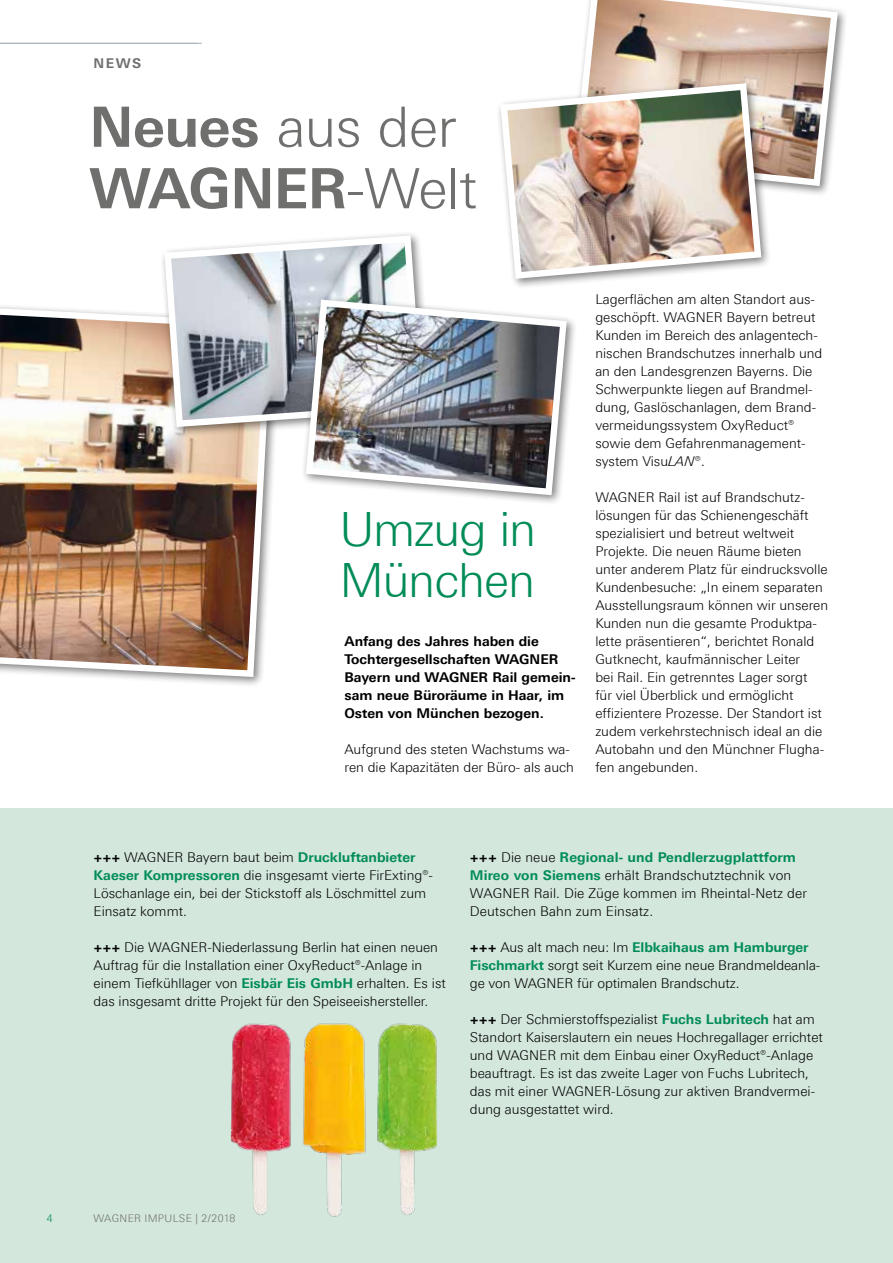
<style>
.page{position:relative;width:893px;height:1263px;background:#fff}
.page>*{position:absolute;margin:0;border:0;box-sizing:border-box;transform-origin:0 0}
.t1{font:700 55.5px/61.5px "LT Univers Basic";letter-spacing:-.015em;color:#6f6f6e}
.t2{font:300 47.25px/51.9px "LT Univers Basic";letter-spacing:-.03em;color:#008c57}
.t3{font:300 13.5px/18px "LT Univers Basic";color:#000}
.t4{font:700 13.5px/18px "LT Univers Basic";color:#000}
.t5{font:700 13.5px "LT Univers Basic";color:#6f6f6e}
.t6{font:300 10.5px "LT Univers Basic";letter-spacing:.03em;color:#6f6f6e}
.t7{font:300 10.5px "LT Univers Basic";color:#008c57}
.s1{font-weight:300}
.s2{font-style:italic}
.s3{font-weight:700}
.s4{font-weight:700;color:#008c57}
</style>
<div class="page">
<hr style="left:0;top:43px;width:202px;height:1px;background:#abb4ba">
<div style="left:0;top:302px;width:283px;height:386px;background:#000;opacity:.5"></div>
<svg style="left:0;top:308px;width:272px;height:369px"></svg>
<img style="left:0;top:315px;width:265px;height:355px">
<div style="left:0;top:809px;width:893px;height:454px;background:#d3e7dc"></div>
<div style="left:160px;top:231px;width:273px;height:207px;background:#000;opacity:.5"></div>
<svg style="left:164px;top:235px;width:259px;height:192px"></svg>
<img style="left:171px;top:242px;width:245px;height:178px">
<img style="left:230px;top:1023px;width:207px;height:194px">
<div style="left:301px;top:295px;width:277px;height:211px;background:#000;opacity:.5"></div>
<svg style="left:306px;top:300px;width:261px;height:195px"></svg>
<img style="left:313px;top:306px;width:247px;height:182px">
<div style="left:570px;top:0;width:279px;height:197px;background:#000;opacity:.5"></div>
<svg style="left:574px;top:0;width:264px;height:186px"></svg>
<img style="left:581px;top:0;width:250px;height:179px">
<div style="left:496px;top:78px;width:276px;height:212px;background:#000;opacity:.5"></div>
<svg style="left:500px;top:83px;width:261px;height:196px"></svg>
<img style="left:507px;top:90px;width:247px;height:182px">
<p class="t5" style="left:94px;top:55px;width:49px">NEWS</p>
<h1 class="t1" style="left:89px;top:96px;width:389px">Neues <span class="s1">aus der<br></span>WAGNER<span class="s1">-Welt</span></h1>
<h2 class="t2" style="left:339px;top:502px;width:198px">Umzug in<br>München</h2>
<p class="t4" style="left:344px;top:632px;width:233px">Anfang des Jahres haben die<br>Tochtergesellschaften WAGNER<br>Bayern und WAGNER Rail gemein&shy;sam neue Büroräume in Haar, im<br>Osten von München bezogen.</p>
<p class="t3" style="left:344px;top:740px;width:231px">Aufgrund des steten Wachstums wa&shy;ren die Kapazitäten der Büro- als auch</p>
<p class="t3" style="left:595px;top:290px;width:229px">Lagerflächen am alten Standort aus&shy;geschöpft. WAGNER Bayern betreut Kunden im Bereich des anlagentech&shy;nischen Brandschutzes innerhalb und an den Landesgrenzen Bayerns. Die Schwerpunkte liegen auf Brandmel&shy;dung, Gaslöschanlagen, dem Brand&shy;vermeidungssystem OxyReduct® sowie dem Gefahrenmanagement&shy;system Visu<span class="s2">LAN</span>®.</p>
<p class="t3" style="left:595px;top:488px;width:234px">WAGNER Rail ist auf Brandschutz&shy;lösungen für das Schienengeschäft spezialisiert und betreut weltweit Projekte. Die neuen Räume bieten unter anderem Platz für eindrucksvolle Kundenbesuche: „In einem separaten Ausstellungsraum können wir unseren Kunden nun die gesamte Produktpa&shy;lette präsentieren“, berichtet Ronald Gutknecht, kaufmännischer Leiter<br>bei Rail. Ein getrenntes Lager sorgt<br>für viel Überblick und ermöglicht effizientere Prozesse. Der Standort ist zudem verkehrstechnisch ideal an die Autobahn und den Münchner Flugha&shy;fen angebunden.</p>
<p class="t3" style="left:94px;top:848px;width:341px"><span class="s3">+++</span> WAGNER Bayern baut beim <span class="s4">Druckluftanbieter Kaeser Kompressoren</span> die insgesamt vierte FirExting®- Löschanlage ein, bei der Stickstoff als Löschmittel zum Einsatz kommt.</p>
<p class="t3" style="left:94px;top:938px;width:354px"><span class="s3">+++</span> Die WAGNER-Niederlassung Berlin hat einen neuen Auftrag für die Installation einer OxyReduct®-Anlage in einem Tiefkühllager von <span class="s4">Eisbär Eis GmbH</span> erhalten. Es ist das insgesamt dritte Projekt für den Speiseeishersteller.</p>
<p class="t3" style="left:470px;top:848px;width:339px"><span class="s3">+++</span> Die neue <span class="s4">Regional- und Pendlerzugplattform Mireo von Siemens</span> erhält Brandschutztechnik von WAGNER Rail. Die Züge kommen im Rheintal-Netz der Deutschen Bahn zum Einsatz.</p>
<p class="t3" style="left:470px;top:938px;width:352px"><span class="s3">+++</span> Aus alt mach neu: Im <span class="s4">Elbkaihaus am Hamburger<br>Fischmarkt</span> sorgt seit Kurzem eine neue Brandmeldeanla&shy;ge von WAGNER für optimalen Brandschutz.</p>
<p class="t3" style="left:470px;top:1010px;width:354px"><span class="s3">+++</span> Der Schmierstoffspezialist <span class="s4">Fuchs Lubritech</span> hat am Standort Kaiserslautern ein neues Hochregallager errichtet und WAGNER mit dem Einbau einer OxyReduct®-Anlage beauftragt. Es ist das zweite Lager von Fuchs Lubritech, das mit einer WAGNER-Lösung zur aktiven Brandvermei&shy;dung ausgestattet wird.</p>
<p class="t7" style="left:47px;top:1212px;width:7px">4</p>
<p class="t6" style="left:94px;top:1212px;width:143px">WAGNER IMPULSE | 2/2018</p>
</div>
